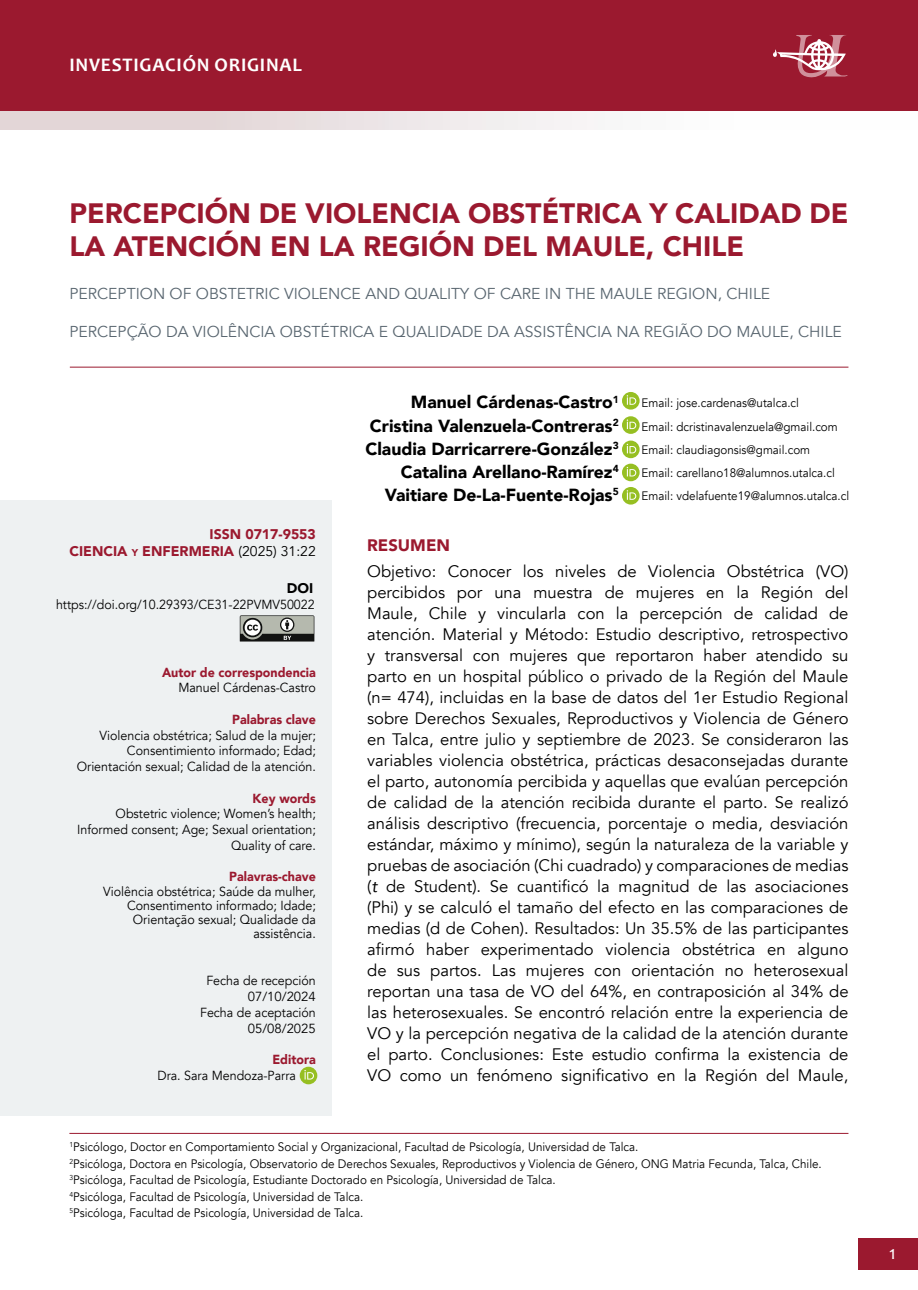
<style>
.page{position:relative;width:918px;height:1290px;background:#fff}
.page>*{position:absolute;margin:0;border:0;box-sizing:border-box;transform-origin:0 0}
.t1{font:900 28px/33.6px "Avenir";color:#9b192f}
.t2{font:700 19.25px "Candara";letter-spacing:.04em;color:#fff}
.t3{font:19.25px "Candara";color:#fff}
.t4{font:900 17.5px/23.1px "Avenir";color:#000;text-align:right}
.t5{font:16.62px/21px "Avenir";color:#000;text-align:justify}
.t6{font:900 16.62px "Avenir";color:#9b192f}
.t7{font:15.75px "Avenir";color:#596670}
.t8{font:900 14px/17.5px "Avenir";color:#9b192f;text-align:right}
.t9{font:900 14px "Avenir";color:#000}
.t10{font:13.12px/15.8px "Avenir";color:#000;text-align:right;scale:.95 1}
.t11{font:900 13.12px "Avenir";color:#9b192f;scale:.95 1}
.t12{font:12.25px/16.4px "Avenir";color:#000;scale:.95 1}
.s1{font-size:9.8px}
.s2{font-weight:400;color:#000}
.s3{font-style:italic}
</style>
<div class="page">
<div style="left:858px;top:1238px;width:60px;height:31px;background:#9b192f"></div>
<div style="left:0;top:103px;width:917px;height:26px;background:linear-gradient(to right,#ded0d1,#fff)"></div>
<div style="left:0;top:0;width:918px;height:110px;background:#9b192f"></div>
<div style="left:0;top:500px;width:332px;height:616px;background:#eef1f2"></div>
<svg style="left:240px;top:615px;width:75px;height:27px;background:#83857f"></svg>
<hr style="left:69px;top:1133px;width:779px;height:1px;background:#9b192f">
<svg style="left:773px;top:35px;width:75px;height:43px"></svg>
<hr style="left:70px;top:367px;width:778px;height:1px;background:#9b192f">
<svg style="left:622px;top:392px;width:17px;height:18px"></svg>
<svg style="left:627px;top:395px;width:9px;height:10px"></svg>
<svg style="left:622px;top:441px;width:17px;height:17px"></svg>
<svg style="left:627px;top:444px;width:9px;height:9px"></svg>
<svg style="left:622px;top:416px;width:17px;height:18px"></svg>
<svg style="left:627px;top:419px;width:9px;height:10px"></svg>
<div style="left:622px;top:487px;width:17px;height:17px;background:#96bf22;border-radius:50%"></div>
<svg style="left:627px;top:490px;width:9px;height:10px"></svg>
<svg style="left:622px;top:464px;width:17px;height:17px"></svg>
<svg style="left:627px;top:467px;width:9px;height:9px"></svg>
<div style="left:300px;top:1067px;width:17px;height:17px;background:#96bf22;border-radius:50%"></div>
<svg style="left:304px;top:1070px;width:10px;height:9px"></svg>
<p class="t2" style="left:69px;top:53px;width:234px">INVESTIGACIÓN ORIGINAL</p>
<h1 class="t1" style="left:69px;top:195px;width:780px">PERCEPCIÓN DE VIOLENCIA OBSTÉTRICA Y CALIDAD DE<br>LA ATENCIÓN EN LA REGIÓN DEL MAULE, CHILE</h1>
<p class="t7" style="left:69px;top:284px;width:702px">PERCEPTION OF OBSTETRIC VIOLENCE AND QUALITY OF CARE IN THE MAULE REGION, CHILE</p>
<p class="t7" style="left:69px;top:322px;width:774px">PERCEPÇÃO DA VIOLÊNCIA OBSTÉTRICA E QUALIDADE DA ASSISTÊNCIA NA REGIÃO DO MAULE, CHILE</p>
<p class="t8" style="left:70px;top:524px;width:248px">ISSN 0717-9553<br>CIENCIA <span class="s1">y</span> ENFERMERIA <span class="s2">(2025) 31:22</span></p>
<p class="t9" style="left:287px;top:576px;width:28px">DOI</p>
<p class="t10" style="left:56px;top:596px;width:274px">https://doi.org/10.29393/CE31-22PVMV50022</p>
<p class="t11" style="left:162px;top:661px;width:163px">Autor de correspondencia</p>
<p class="t10" style="left:178px;top:680px;width:146px">Manuel Cárdenas-Castro</p>
<p class="t11" style="left:232px;top:708px;width:90px">Palabras clave</p>
<p class="t10" style="left:77px;top:727px;width:253px">Violencia obstétrica; Salud de la mujer;<br>Consentimiento informado; Edad;<br>Orientación sexual; Calidad de la atención.</p>
<p class="t11" style="left:253px;top:787px;width:68px">Key words</p>
<p class="t10" style="left:77px;top:806px;width:253px">Obstetric violence; Women’s health;<br>Informed consent; Age; Sexual orientation;<br>Quality of care.</p>
<p class="t11" style="left:229px;top:866px;width:93px">Palavras-chave</p>
<p class="t10" style="left:103px;top:884px;width:225px;line-height:14.2px">Violência obstétrica; Saúde da mulher,<br>Consentimento informado; Idade;<br>Orientação sexual; Qualidade da assistência.</p>
<p class="t10" style="left:200px;top:973px;width:123px">Fecha de recepción<br>07/10/2024<br>Fecha de aceptación<br>05/08/2025</p>
<p class="t11" style="left:272px;top:1048px;width:47px">Editora</p>
<p class="t10" style="left:157px;top:1068px;width:147px">Dra. Sara Mendoza-Parra</p>
<p class="t4" style="left:365px;top:390px;width:255px">Manuel Cárdenas-Castro<sup>1<br></sup>Cristina Valenzuela-Contreras<sup>2<br></sup>Claudia Darricarrere-González<sup>3<br></sup>Catalina Arellano-Ramírez<sup>4<br></sup>Vaitiare De-La-Fuente-Rojas<sup>5</sup></p>
<p class="t12" style="left:641px;top:392px;width:220px;line-height:23.1px">Email: jose.cardenas@utalca.cl<br>Email: dcristinavalenzuela@gmail.com Email: claudiagonsis@gmail.com<br>Email: carellano18@alumnos.utalca.cl Email: vdelafuente19@alumnos.utalca.cl</p>
<p class="t6" style="left:367px;top:531px;width:84px">RESUMEN</p>
<p class="t5" style="left:367px;top:561px;width:483px">Objetivo: Conocer los niveles de Violencia Obstétrica (VO) percibidos por una muestra de mujeres en la Región del Maule, Chile y vincularla con la percepción de calidad de atención. Material y Método: Estudio descriptivo, retrospectivo y transversal con mujeres que reportaron haber atendido su parto en un hospital público o privado de la Región del Maule (n= 474), incluidas en la base de datos del 1er Estudio Regional sobre Derechos Sexuales, Reproductivos y Violencia de Género en Talca, entre julio y septiembre de 2023. Se consideraron las variables violencia obstétrica, prácticas desaconsejadas durante el parto, autonomía percibida y aquellas que evalúan percepción de calidad de la atención recibida durante el parto. Se realizó análisis descriptivo (frecuencia, porcentaje o media, desviación estándar, máximo y mínimo), según la naturaleza de la variable y pruebas de asociación (Chi cuadrado) y comparaciones de medias (<span class="s3">t</span> de Student). Se cuantificó la magnitud de las asociaciones (Phi) y se calculó el tamaño del efecto en las comparaciones de medias (d de Cohen). Resultados: Un 35.5% de las participantes afirmó haber experimentado violencia obstétrica en alguno de sus partos. Las mujeres con orientación no heterosexual reportan una tasa de VO del 64%, en contraposición al 34% de las heterosexuales. Se encontró relación entre la experiencia de VO y la percepción negativa de la calidad de la atención durante el parto. Conclusiones: Este estudio confirma la existencia de VO como un fenómeno significativo en la Región del Maule,</p>
<p class="t12" style="left:69px;top:1139px;width:793px"><sup>1</sup>Psicólogo, Doctor en Comportamiento Social y Organizacional, Facultad de Psicología, Universidad de Talca.<br><sup>2</sup>Psicóloga, Doctora en Psicología, Observatorio de Derechos Sexuales, Reproductivos y Violencia de Género, ONG Matria Fecunda, Talca, Chile.<br><sup>3</sup>Psicóloga, Facultad de Psicología, Estudiante Doctorado en Psicología, Universidad de Talca.<br><sup>4</sup>Psicóloga, Facultad de Psicología, Universidad de Talca.<br><sup>5</sup>Psicóloga, Facultad de Psicología, Universidad de Talca.</p>
<p class="t3" style="left:889px;top:1240px;width:8px">1</p>
</div>
